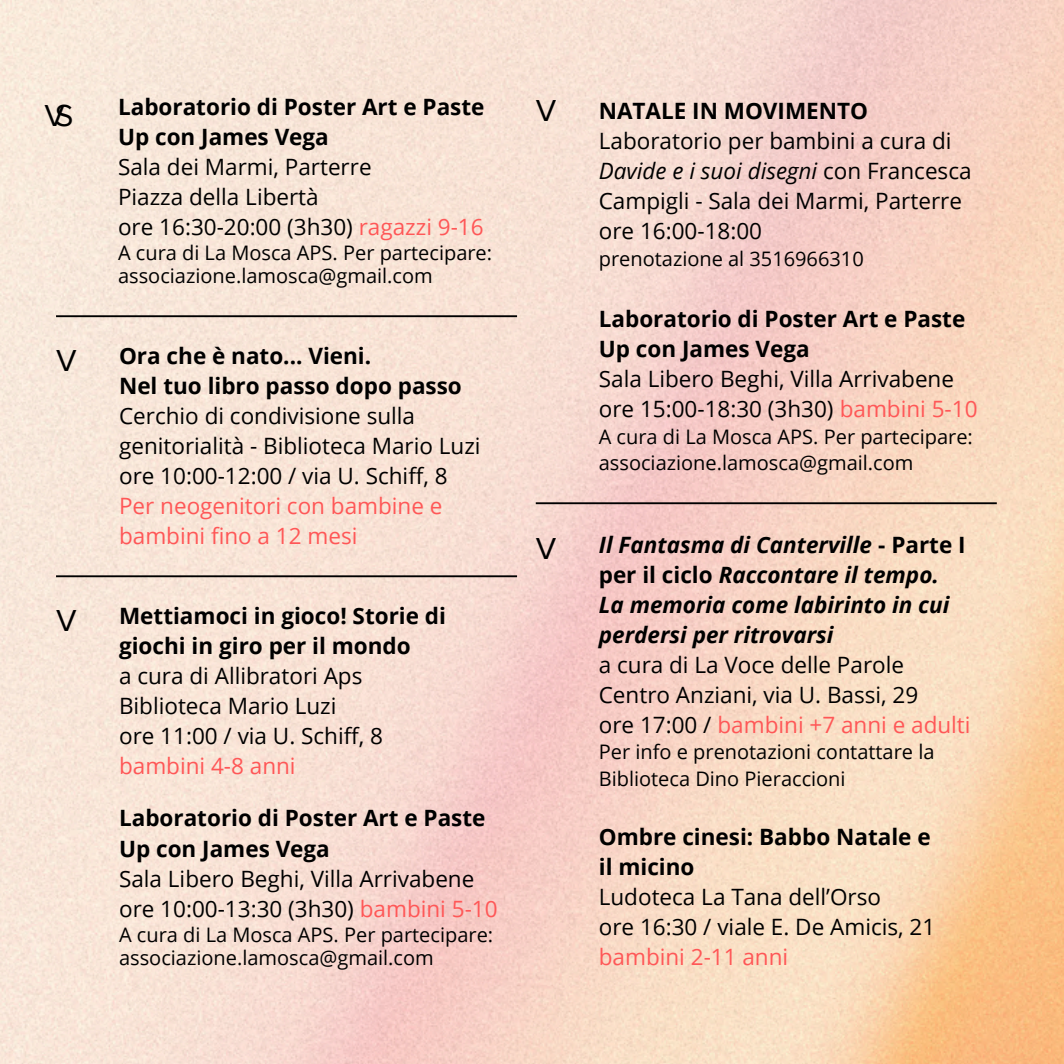
<style>
.page{position:relative;width:1064px;height:1064px;background:#fff}
.page>*{position:absolute;margin:0;border:0;box-sizing:border-box;transform-origin:0 0}
.t1{font:31.25px "Proxima Nova";color:#000}
.t2{font:22.5px/30px "Open Sans";color:#000}
.t3{font:italic 700 22.5px/30px "Open Sans";color:#000}
.t4{font:20px/23.2px "Open Sans";color:#000}
.s1{font-weight:700}
.s2{color:#ff5757}
.s3{font-style:italic}
.s4{font-style:normal}
.s5{font-weight:400;font-style:normal}
.s6{font-weight:400;font-style:normal;color:#ff5757}
</style>
<div class="page">
<img style="left:0;top:0;width:1063px;height:1063px">
<hr style="left:56px;top:315px;width:461px;height:2px;background:#000">
<hr style="left:56px;top:575px;width:461px;height:2px;background:#000">
<hr style="left:535px;top:502px;width:461px;height:2px;background:#000">
<p class="t1" style="left:44px;top:97px;width:31px">10</p>
<p class="t2" style="left:118px;top:91px;width:368px"><span class="s1">Laboratorio di Poster Art e Paste<br>Up con James Vega<br></span>Sala dei Marmi, Parterre<br>Piazza della Libertà<br>ore 16:30-20:00 (3h30) <span class="s2">ragazzi 9-16</span></p>
<p class="t4" style="left:118px;top:240px;width:375px">A cura di La Mosca APS. Per partecipare: associazione.lamosca@gmail.com</p>
<p class="t1" style="left:56px;top:342px;width:12px">1</p>
<h1 class="t2" style="left:119px;top:340px;width:363px"><span class="s1">Ora che è nato... Vieni.<br>Nel tuo libro passo dopo passo<br></span>Cerchio di condivisione sulla genitorialità - Biblioteca Mario Luzi ore 10:00-12:00 / via U. Schiff, 8<br><span class="s2">Per neogenitori con bambine e bambini fino a 12 mesi</span></h1>
<p class="t1" style="left:56px;top:602px;width:12px">1</p>
<p class="t2" style="left:119px;top:600px;width:328px"><span class="s1">Mettiamoci in gioco! Storie di giochi in giro per il mondo<br></span>a cura di Allibratori Aps<br>Biblioteca Mario Luzi<br>ore 11:00 / via U. Schiff, 8 <span class="s2">bambini 4-8 anni</span></p>
<p class="t2" style="left:119px;top:802px;width:380px"><span class="s1">Laboratorio di Poster Art e Paste<br>Up con James Vega<br></span>Sala Libero Beghi, Villa Arrivabene ore 10:00-13:30 (3h30) <span class="s2">bambini 5-10</span></p>
<p class="t4" style="left:119px;top:921px;width:375px">A cura di La Mosca APS. Per partecipare: associazione.lamosca@gmail.com</p>
<h1 class="t1" style="left:535px;top:93px;width:12px">1</h1>
<h1 class="t2" style="left:598px;top:95px;width:374px"><span class="s1">NATALE IN MOVIMENTO<br></span>Laboratorio per bambini a cura di<br><span class="s3">Davide e i suoi disegni</span> con Francesca<br>Campigli - Sala dei Marmi, Parterre ore 16:00-18:00</h1>
<h1 class="t4" style="left:598px;top:246px;width:266px">prenotazione al 3516966310</h1>
<p class="t2" style="left:598px;top:303px;width:380px"><span class="s1">Laboratorio di Poster Art e Paste<br>Up con James Vega<br></span>Sala Libero Beghi, Villa Arrivabene ore 15:00-18:30 (3h30) <span class="s2">bambini 5-10</span></p>
<p class="t4" style="left:598px;top:424px;width:375px">A cura di La Mosca APS. Per partecipare:</p>
<h1 class="t4" style="left:598px;top:451px;width:316px">associazione.lamosca@gmail.com</h1>
<p class="t1" style="left:535px;top:530px;width:12px">1</p>
<p class="t3" style="left:598px;top:528px;width:373px">Il Fantasma di Canterville <span class="s4">- Parte I per il ciclo</span> Raccontare il tempo.<br>La memoria come labirinto in cui perdersi per ritrovarsi<br><span class="s5">a cura di La Voce delle Parole<br>Centro Anziani, via U. Bassi, 29<br>ore 17:00 /</span> <span class="s6">bambini +7 anni e adulti</span></p>
<p class="t4" style="left:598px;top:739px;width:337px">Per info e prenotazioni contattare la</p>
<p class="t4" style="left:598px;top:766px;width:248px">Biblioteca Dino Pieraccioni</p>
<h2 class="t2" style="left:598px;top:820px;width:338px"><span class="s1">Ombre cinesi: Babbo Natale e il micino<br></span>Ludoteca La Tana dell’Orso<br>ore 16:30 / viale E. De Amicis, 21 <span class="s2">bambini 2-11 anni</span></h2>
</div>
